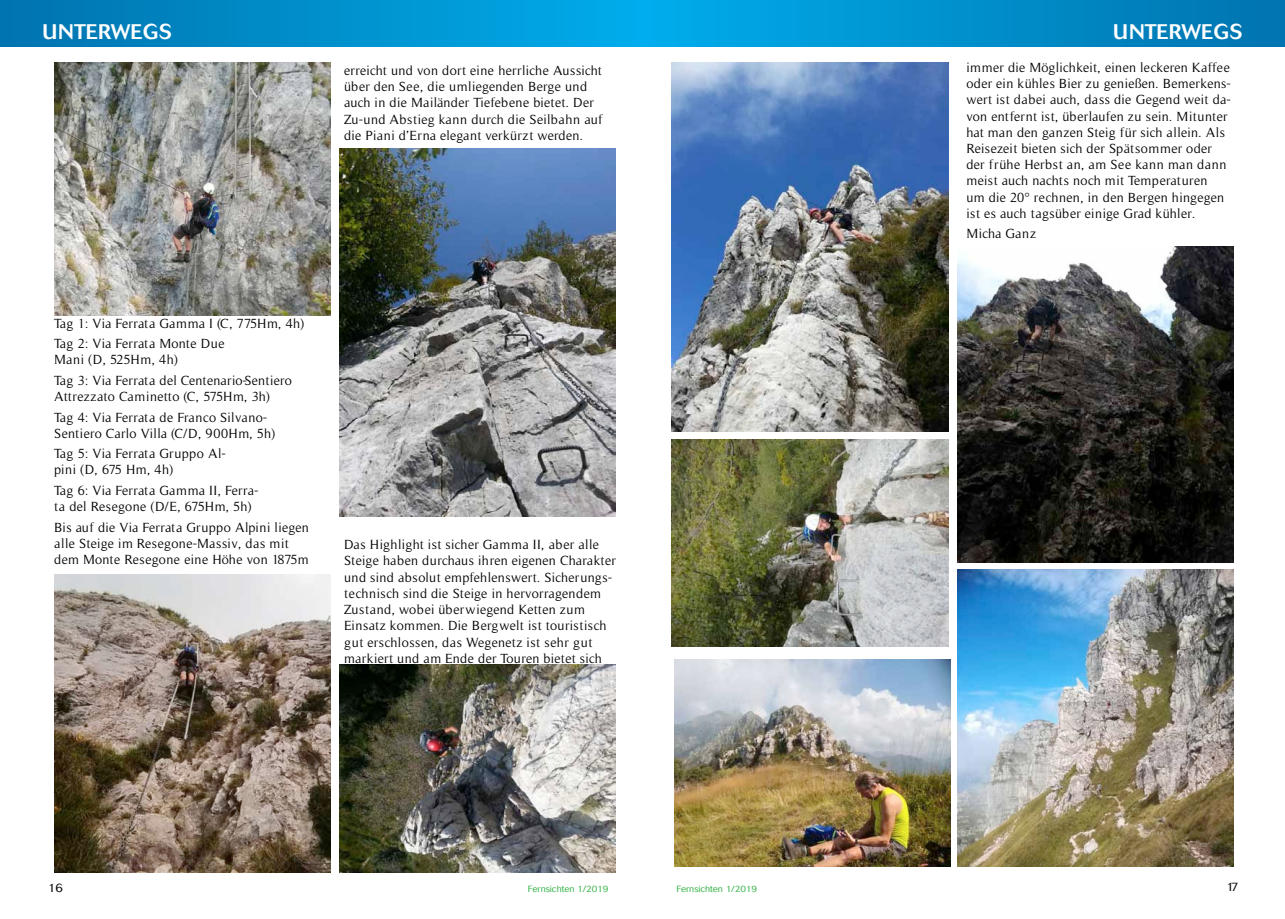
<style>
.page{position:relative;width:1285px;height:919px;background:#fff}
.page>*{position:absolute;margin:0;border:0;box-sizing:border-box;transform-origin:0 0}
.t1{font:500 21px "Cosmos";letter-spacing:.02em;color:#fff}
.t2{font:13.5px/16.2px "Timeless";letter-spacing:.025em;color:#000}
.t3{font:13.5px/20.4px "Timeless";color:#000}
.t4{font:13.5px/20.4px "Timeless";letter-spacing:.005em;color:#000}
.t5{font:300 12px "Cosmos";color:#000}
.t6{font:300 9px "Cosmos";color:#38b449}
</style>
<div class="page">
<div style="left:0;top:0;width:642px;height:47px;background:linear-gradient(to right,#0073ae,#00aceb)"></div>
<div style="left:642px;top:0;width:642px;height:47px;background:linear-gradient(to right,#00adec,#0074af)"></div>
<img style="left:671px;top:439px;width:277px;height:207px">
<img style="left:54px;top:62px;width:277px;height:253px">
<img style="left:54px;top:574px;width:277px;height:298px">
<img style="left:674px;top:659px;width:276px;height:207px">
<img style="left:957px;top:569px;width:276px;height:297px">
<img style="left:339px;top:664px;width:276px;height:208px">
<img style="left:957px;top:247px;width:276px;height:315px">
<img style="left:671px;top:62px;width:277px;height:369px">
<img style="left:339px;top:148px;width:276px;height:369px">
<h1 class="t1" style="left:43px;top:20px;width:131px">UNTERWEGS</h1>
<h1 class="t1" style="left:1113px;top:20px;width:128px">UNTERWEGS</h1>
<p class="t2" style="left:344px;top:62px;width:260px">erreicht und von dort eine herrliche Aussicht über den See, die umliegenden Berge und auch in die Mailänder Tiefebene bietet. Der Zu-und Abstieg kann durch die Seilbahn auf die Piani d’Erna elegant verkürzt werden.</p>
<p class="t3" style="left:54px;top:313px;width:252px">Tag 1: Via Ferrata Gamma I (C, 775Hm, 4h)<br>Tag 2: Via Ferrata Monte Due</p>
<p class="t3" style="left:54px;top:350px;width:239px">Mani (D, 525Hm, 4h)<br>Tag 3: Via Ferrata del Centenario-Sentiero</p>
<p class="t4" style="left:54px;top:386px;width:217px">Attrezzato Caminetto (C, 575Hm, 3h)<br>Tag 4: Via Ferrata de Franco Silvano-</p>
<p class="t2" style="left:54px;top:423px;width:222px;line-height:20.4px">Sentiero Carlo Villa (C/D, 900Hm, 5h)<br>Tag 5: Via Ferrata Gruppo Al-</p>
<p class="t3" style="left:54px;top:459px;width:206px">pini (D, 675 Hm, 4h)<br>Tag 6: Via Ferrata Gamma II, Ferra-</p>
<p class="t3" style="left:54px;top:496px;width:256px">ta del Resegone (D/E, 675Hm, 5h)<br>Bis auf die Via Ferrata Gruppo Alpini liegen</p>
<p class="t2" style="left:54px;top:535px;width:256px">alle Steige im Resegone-Massiv, das mit dem Monte Resegone eine Höhe von 1875m</p>
<p class="t2" style="left:344px;top:536px;width:273px">Das Highlight ist sicher Gamma II, aber alle Steige haben durchaus ihren eigenen Charakter und sind absolut empfehlenswert. Sicherungs&shy;technisch sind die Steige in hervorragendem Zustand, wobei überwiegend Ketten zum Einsatz kommen. Die Bergwelt ist touristisch gut erschlossen, das Wegenetz ist sehr gut markiert und am Ende der Touren bietet sich</p>
<p class="t2" style="left:966px;top:59px;width:266px">immer die Möglichkeit, einen leckeren Kaffee oder ein kühles Bier zu genießen. Bemerkens&shy;wert ist dabei auch, dass die Gegend weit da&shy;von entfernt ist, überlaufen zu sein. Mitunter hat man den ganzen Steig für sich allein. Als Reisezeit bieten sich der Spätsommer oder der frühe Herbst an, am See kann man dann meist auch nachts noch mit Temperaturen<br>um die 20° rechnen, in den Bergen hingegen ist es auch tagsüber einige Grad kühler.</p>
<p class="t2" style="left:966px;top:226px;width:71px">Micha Ganz</p>
<p class="t5" style="left:48px;top:881px;width:17px">16</p>
<p class="t6" style="left:528px;top:883px;width:82px">Fernsichten 1/2019</p>
<p class="t6" style="left:676px;top:883px;width:82px">Fernsichten 1/2019</p>
<p class="t5" style="left:1225px;top:880px;width:14px">17</p>
</div>
